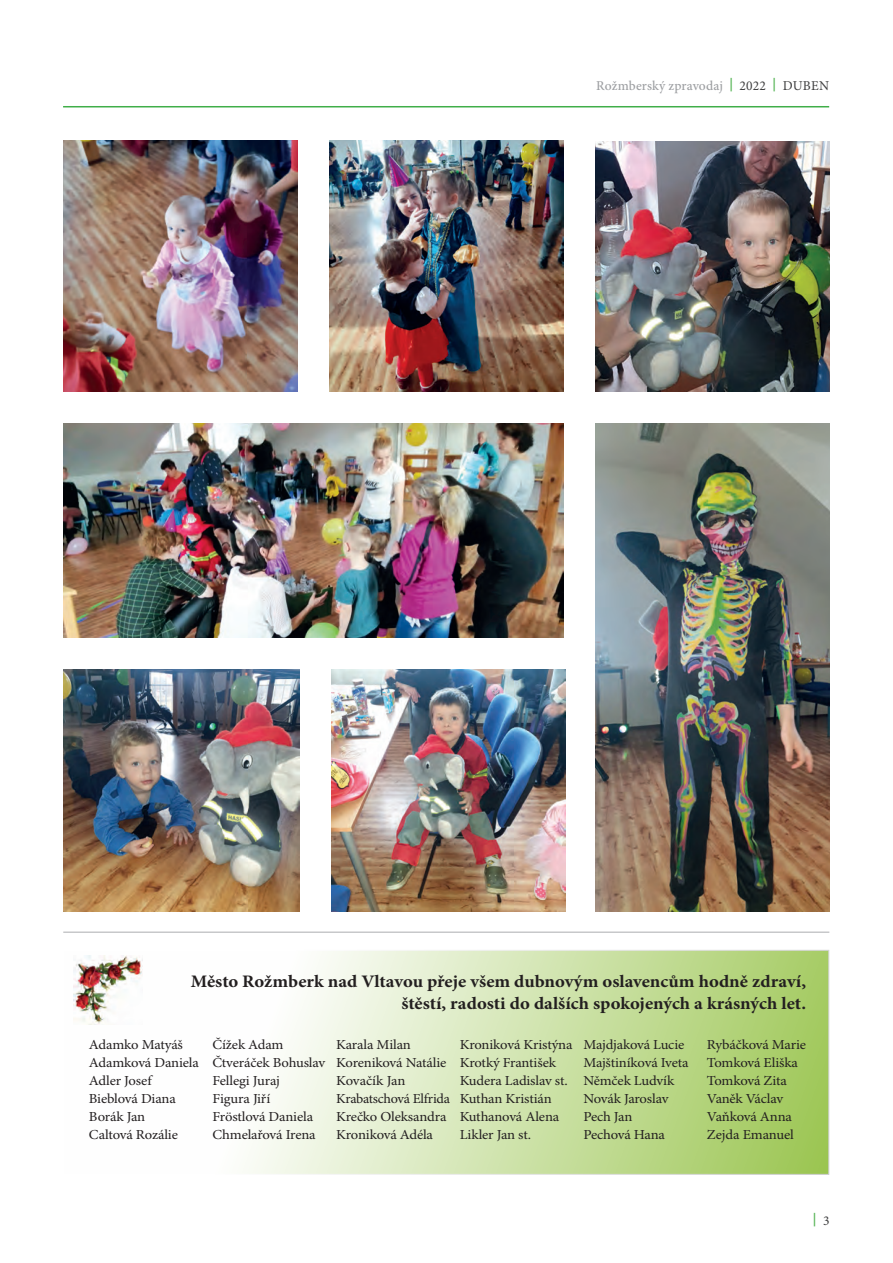
<style>
.page{position:relative;width:893px;height:1263px;background:#fff}
.page>*{position:absolute;margin:0;border:0;box-sizing:border-box;transform-origin:0 0}
.t1{font:700 17.55px/22.4px "Minion Pro";color:#231f20;text-align:right;scale:1.06 1}
.t2{font:13.8px/18px "Minion Pro";letter-spacing:-.015em;color:#231f20;scale:1.06 1}
.t3{font:500 13.5px "Minion Pro";letter-spacing:.005em;color:#9d9fa2}
.s1{font-weight:700;color:#56b455}
.s2{font-weight:400;color:#3e3e3f}
</style>
<div class="page">
<img style="left:63px;top:669px;width:236px;height:242px">
<hr style="left:63px;top:106px;width:765px;height:1px;background:#40ae49">
<svg style="left:73px;top:950px;width:755px;height:224px"></svg>
<img style="left:64px;top:140px;width:234px;height:251px">
<img style="left:595px;top:142px;width:233px;height:249px">
<img style="left:595px;top:423px;width:234px;height:488px">
<img style="left:331px;top:669px;width:234px;height:242px">
<img style="left:329px;top:140px;width:234px;height:251px">
<img style="left:64px;top:423px;width:499px;height:214px">
<hr style="left:63px;top:931px;width:766px;height:1px;background:#c7c8ca">
<p class="t3" style="left:596px;top:77px;width:234px">Rožmberský zpravodaj <span class="s1">|</span> <span class="s2">2022</span> <span class="s1">|</span> <span class="s2">DUBEN</span></p>
<p class="t1" style="left:191px;top:970px;width:581px">Město Rožmberk nad Vltavou přeje všem dubnovým oslavencům hodně zdraví, štěstí, radosti do dalších spokojených a krásných let.</p>
<p class="t2" style="left:89px;top:1035px;width:105px">Adamko Matyáš<br>Adamková Daniela<br>Adler Josef<br>Bieblová Diana<br>Borák Jan<br>Caltová Rozálie</p>
<p class="t2" style="left:212px;top:1035px;width:108px">Čížek Adam<br>Čtveráček Bohuslav<br>Fellegi Juraj<br>Figura Jiří<br>Fröstlová Daniela<br>Chmelařová Irena</p>
<p class="t2" style="left:336px;top:1035px;width:109px">Karala Milan<br>Koreniková Natálie<br>Kovačík Jan<br>Krabatschová Elfrida<br>Krečko Oleksandra<br>Kroniková Adéla</p>
<p class="t2" style="left:459px;top:1035px;width:108px">Kroniková Kristýna<br>Krotký František<br>Kudera Ladislav st.<br>Kuthan Kristián<br>Kuthanová Alena<br>Likler Jan st.</p>
<p class="t2" style="left:583px;top:1035px;width:101px">Majdjaková Lucie<br>Majštiníková Iveta<br>Němček Ludvík<br>Novák Jaroslav<br>Pech Jan<br>Pechová Hana</p>
<p class="t2" style="left:706px;top:1035px;width:95px">Rybáčková Marie<br>Tomková Eliška<br>Tomková Zita<br>Vaněk Václav<br>Vaňková Anna<br>Zejda Emanuel</p>
</div>
